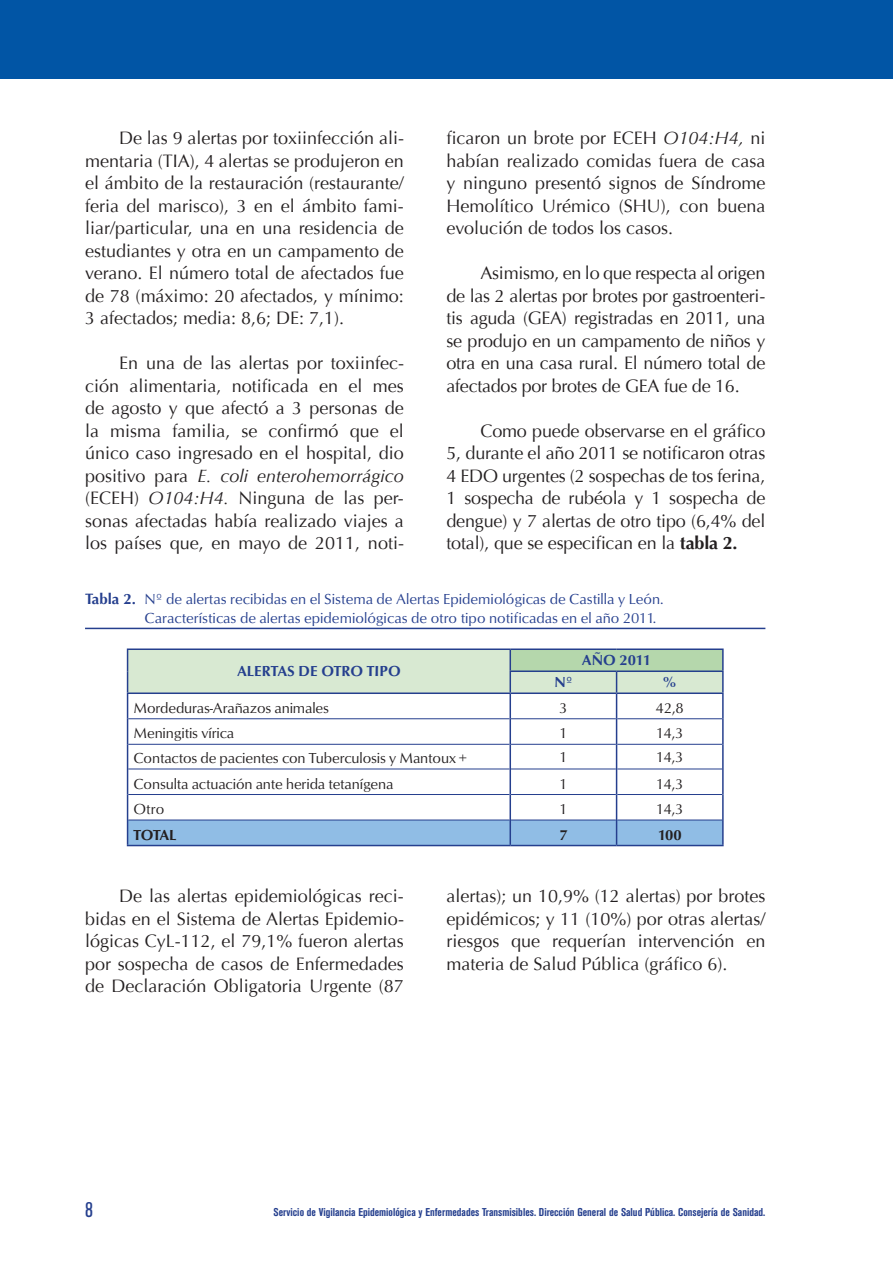
<style>
.page{position:relative;width:893px;height:1263px;background:#fff}
.page>*{position:absolute;margin:0;border:0;box-sizing:border-box;transform-origin:0 0}
.t1{font:condensed 21px "Akzidenz Grotesk BE";color:#253f8e}
.t2{font:18px/22.5px "Optima";color:#231f20;text-align:justify}
.t3{font:15px "Optima";letter-spacing:-.01em;color:#231f20}
.t4{font:15px/19.5px "Optima";color:#253f8e}
.t5{font:15px "Optima Bld";color:#253f8e}
.t6{font:15px "Optima Bld";letter-spacing:-.035em;color:#231f20}
.t7{font:700 condensed 11.25px "Akzidenz Grotesk BE";color:#253f8e}
.s1{font-style:italic}
.s2{font-weight:700}
</style>
<div class="page">
<div style="left:0;top:0;width:893px;height:79px;background:#0155a5"></div>
<hr style="left:127px;top:648px;width:383px;height:2px;background:#253f8e">
<hr style="left:510px;top:648px;width:107px;height:2px;background:#253f8e">
<hr style="left:617px;top:648px;width:107px;height:2px;background:#253f8e">
<hr style="left:722px;top:694px;width:2px;height:25px;background:#253f8e">
<hr style="left:722px;top:719px;width:2px;height:25px;background:#253f8e">
<hr style="left:722px;top:744px;width:2px;height:25px;background:#253f8e">
<hr style="left:722px;top:769px;width:2px;height:25px;background:#253f8e">
<hr style="left:722px;top:794px;width:2px;height:26px;background:#253f8e">
<hr style="left:722px;top:820px;width:2px;height:25px;background:#253f8e">
<hr style="left:127px;top:845px;width:383px;height:1px;background:#253f8e">
<hr style="left:510px;top:845px;width:107px;height:1px;background:#253f8e">
<hr style="left:617px;top:845px;width:107px;height:1px;background:#253f8e">
<hr style="left:617px;top:670px;width:107px;height:2px;background:#253f8e">
<hr style="left:617px;top:692px;width:107px;height:2px;background:#253f8e">
<hr style="left:722px;top:650px;width:2px;height:20px;background:#253f8e">
<hr style="left:722px;top:672px;width:2px;height:20px;background:#253f8e">
<svg style="left:127px;top:649px;width:596px;height:196px"></svg>
<hr style="left:85px;top:628px;width:680px;height:1px;background:#253f8e">
<p class="t2" style="left:85px;top:127px;width:320px;text-indent:34px">De las 9 alertas por toxiinfección ali&shy;mentaria (TIA), 4 alertas se produjeron en el ámbito de la restauración (restaurante/ feria del marisco), 3 en el ámbito fami&shy;liar/particular, una en una residencia de estudiantes y otra en un campamento de verano. El número total de afectados fue de 78 (máximo: 20 afectados, y mínimo:<br>3 afectados; media: 8,6; DE: 7,1).</p>
<p class="t2" style="left:85px;top:352px;width:320px;text-indent:34px">En una de las alertas por toxiinfec&shy;ción alimentaria, notificada en el mes de agosto y que afectó a 3 personas de la misma familia, se confirmó que el único caso ingresado en el hospital, dio positivo para <span class="s1">E. coli enterohemorrágico </span>(ECEH) <span class="s1">O104:H4.</span> Ninguna de las per&shy;sonas afectadas había realizado viajes a los países que, en mayo de 2011, noti-</p>
<p class="t2" style="left:446px;top:127px;width:320px">ficaron un brote por ECEH <span class="s1">O104:H4,</span> ni habían realizado comidas fuera de casa y ninguno presentó signos de Síndrome Hemolítico Urémico (SHU), con buena evolución de todos los casos.</p>
<p class="t2" style="left:446px;top:262px;width:320px;text-indent:34px">Asimismo, en lo que respecta al origen de las 2 alertas por brotes por gastroenteri&shy;tis aguda (GEA) registradas en 2011, una se produjo en un campamento de niños y otra en una casa rural. El número total de afectados por brotes de GEA fue de 16.</p>
<p class="t2" style="left:446px;top:419px;width:320px;text-indent:34px">Como puede observarse en el gráfico 5, durante el año 2011 se notificaron otras 4 EDO urgentes (2 sospechas de tos ferina, 1 sospecha de rubéola y 1 sospecha de dengue) y 7 alertas de otro tipo (6,4% del total), que se especifican en la <span class="s2">tabla 2.</span></p>
<p class="t4" style="left:145px;top:590px;width:520px;text-indent:-60px"><span class="s2">Tabla 2.</span> Nº de alertas recibidas en el Sistema de Alertas Epidemiológicas de Castilla y León.<br>Características de alertas epidemiológicas de otro tipo notificadas en el año 2011.</p>
<p class="t5" style="left:237px;top:661px;width:165px">ALERTAS DE OTRO TIPO</p>
<p class="t5" style="left:582px;top:650px;width:71px">AÑO 2011</p>
<p class="t5" style="left:555px;top:672px;width:19px">Nº</p>
<p class="t5" style="left:663px;top:672px;width:14px">%</p>
<p class="t3" style="left:134px;top:698px;width:197px">Mordeduras-Arañazos animales</p>
<p class="t3" style="left:559px;top:698px;width:10px">3</p>
<p class="t3" style="left:656px;top:698px;width:30px">42,8</p>
<p class="t3" style="left:134px;top:723px;width:102px">Meningitis vírica</p>
<p class="t3" style="left:559px;top:723px;width:10px">1</p>
<p class="t3" style="left:656px;top:723px;width:29px">14,3</p>
<p class="t3" style="left:134px;top:748px;width:335px">Contactos de pacientes con Tuberculosis y Mantoux +</p>
<p class="t3" style="left:559px;top:747px;width:10px">1</p>
<p class="t3" style="left:656px;top:747px;width:29px">14,3</p>
<p class="t3" style="left:134px;top:773px;width:261px">Consulta actuación ante herida tetanígena</p>
<p class="t3" style="left:559px;top:773px;width:10px">1</p>
<p class="t3" style="left:656px;top:773px;width:29px">14,3</p>
<p class="t3" style="left:134px;top:799px;width:32px">Otro</p>
<p class="t3" style="left:559px;top:799px;width:10px">1</p>
<p class="t3" style="left:656px;top:799px;width:29px">14,3</p>
<p class="t6" style="left:134px;top:824px;width:44px">TOTAL</p>
<p class="t6" style="left:559px;top:824px;width:10px">7</p>
<p class="t6" style="left:658px;top:824px;width:26px">100</p>
<p class="t2" style="left:85px;top:885px;width:320px;text-indent:34px">De las alertas epidemiológicas reci&shy;bidas en el Sistema de Alertas Epidemio&shy;lógicas CyL-112, el 79,1% fueron alertas por sospecha de casos de Enfermedades de Declaración Obligatoria Urgente (87</p>
<p class="t2" style="left:446px;top:885px;width:320px">alertas); un 10,9% (12 alertas) por brotes epidémicos; y 11 (10%) por otras alertas/ riesgos que requerían intervención en materia de Salud Pública (gráfico 6).</p>
<p class="t1" style="left:85px;top:1198px;width:9px">8</p>
<p class="t7" style="left:274px;top:1205px;width:493px">Servicio de Vigilancia Epidemiológica y Enfermedades Transmisibles. Dirección General de Salud Pública. Consejería de Sanidad.</p>
</div>
